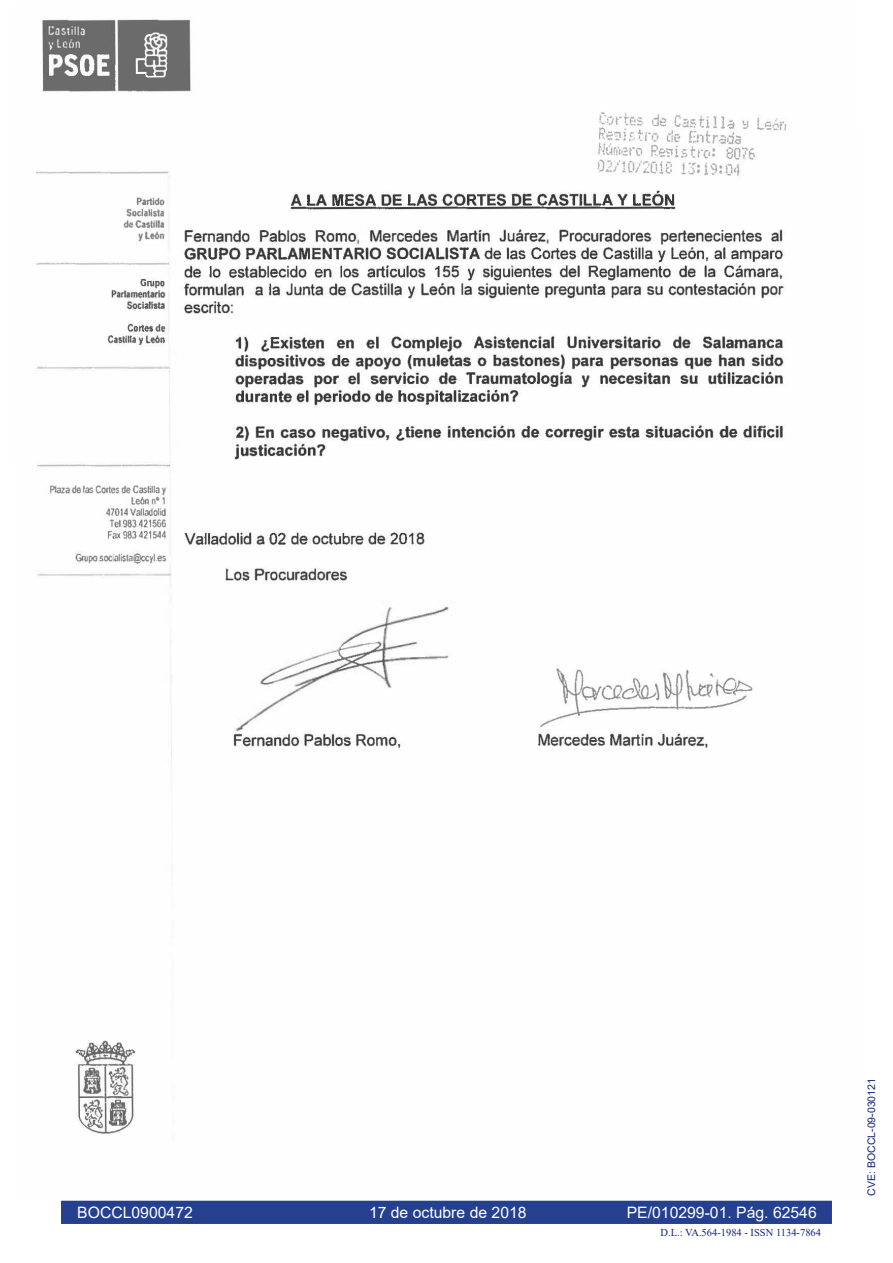
<style>
.page{position:relative;width:893px;height:1263px;background:#fff}
.page>*{position:absolute;margin:0;border:0;box-sizing:border-box;transform-origin:0 0}
.t1{font:15.75px "Arial";color:#fff}
.t2{font:10.5px "Times New Roman";color:#132477}
.t3{font:10.5px "Arial";color:#132477}
</style>
<div class="page">
<div style="left:60px;top:1200px;width:773px;height:25px;background:#25408f"></div>
<div style="left:60px;top:1199px;width:773px;height:26px;border:2px solid #fff"></div>
<img style="left:35px;top:19px;width:798px;height:1181px">
<p class="t1" style="left:77px;top:1202px;width:117px">BOCCL0900472</p>
<p class="t1" style="left:369px;top:1202px;width:159px">17 de octubre de 2018</p>
<p class="t1" style="left:627px;top:1202px;width:192px">PE/010299-01. Pág. 62546</p>
<p class="t2" style="left:661px;top:1225px;width:162px">D.L.: VA.564-1984 - ISSN 1134-7864</p>
<p class="t3" style="left:864px;top:1195px;width:119px;rotate:-90deg">CVE: BOCCL-09-030121</p>
</div>
